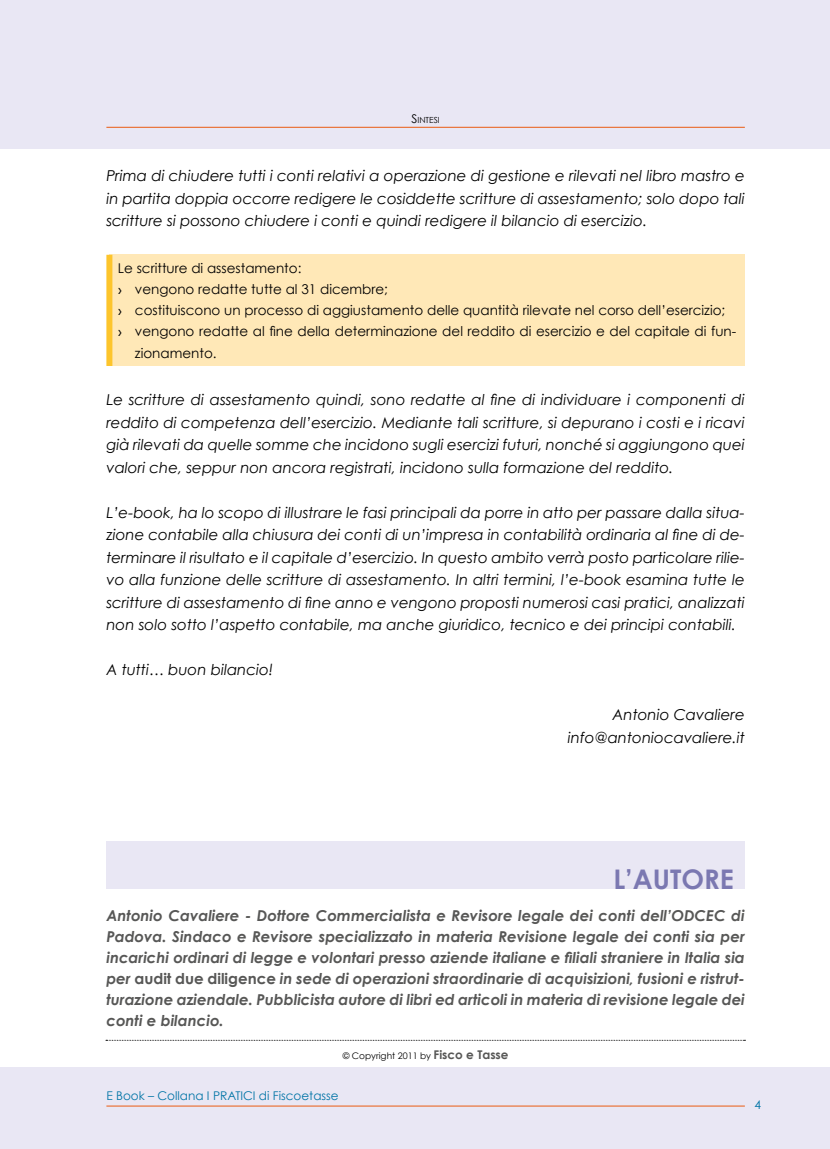
<style>
.page{position:relative;width:830px;height:1149px;background:#fff}
.page>*{position:absolute;margin:0;border:0;box-sizing:border-box;transform-origin:0 0}
.t1{font:700 27px "Century Gothic";color:#7b78b1}
.t2{font:italic 15px/22.5px "Century Gothic";color:#000;text-align:justify}
.t3{font:italic 700 15px/21px "Century Gothic";color:#575756;text-align:justify}
.t4{font:13.5px "Century Gothic";color:#000}
.t5{font:12px "Century Gothic";color:#0074a6}
.t6{font:9px "Century Gothic";color:#000}
.t7{font:8.4px "Century Gothic";color:#000}
.s1{font-size:12px}
.s2{font-family:"Gill Sans Std"}
.s3{font-style:normal}
.s4{font-weight:700;font-size:12px;color:#575756}
</style>
<div class="page">
<div style="left:0;top:0;width:829px;height:149px;background:#e9e7f4"></div>
<div style="left:0;top:1067px;width:829px;height:81px;background:#e9e7f4"></div>
<hr style="left:106px;top:1105px;width:638px;height:1px;background:#ea5b12">
<hr style="left:106px;top:127px;width:638px;height:1px;background:#ea5b12">
<div style="left:109px;top:255px;width:635px;height:111px;background:#ffe8b7"></div>
<div style="left:106px;top:255px;width:6px;height:111px;background:#fdc52c"></div>
<div style="left:106px;top:840px;width:638px;height:48px;background:#e9e7f4"></div>
<svg style="left:106px;top:1039px;width:639px;height:1px"></svg>
<p class="t7" style="left:411px;top:115px;width:11px"><span class="s1">S</span>intesi</p>
<p class="t2" style="left:106px;top:164px;width:639px">Prima di chiudere tutti i conti relativi a operazione di gestione e rilevati nel libro mastro e in partita doppia occorre redigere le cosiddette scritture di assestamento; solo dopo tali scritture si possono chiudere i conti e quindi redigere il bilancio di esercizio.</p>
<p class="t4" style="left:118px;top:260px;width:185px">Le scritture di assestamento:</p>
<p class="t4" style="left:118px;top:281px;width:271px"><span class="s2">›</span> vengono redatte tutte al 31 dicembre;</p>
<p class="t4" style="left:118px;top:302px;width:608px"><span class="s2">›</span> costituiscono un processo di aggiustamento delle quantità rilevate nel corso dell’esercizio;</p>
<p class="t4" style="left:118px;top:323px;width:619px"><span class="s2">›</span> vengono redatte al fine della determinazione del reddito di esercizio e del capitale di fun-</p>
<p class="t4" style="left:135px;top:344px;width:83px">zionamento.</p>
<p class="t2" style="left:106px;top:388px;width:639px">Le scritture di assestamento quindi, sono redatte al fine di individuare i componenti di reddito di competenza dell’esercizio. Mediante tali scritture, si depurano i costi e i ricavi già rilevati da quelle somme che incidono sugli esercizi futuri, nonché si aggiungono quei valori che, seppur non ancora registrati, incidono sulla formazione del reddito.</p>
<p class="t2" style="left:106px;top:500px;width:639px">L’e-book, ha lo scopo di illustrare le fasi principali da porre in atto per passare dalla situa&shy;zione contabile alla chiusura dei conti di un’impresa in contabilità ordinaria al fine di de&shy;terminare il risultato e il capitale d’esercizio. In questo ambito verrà posto particolare rilie&shy;vo alla funzione delle scritture di assestamento. In altri termini, l’e-book esamina tutte le scritture di assestamento di fine anno e vengono proposti numerosi casi pratici, analizzati non solo sotto l’aspetto contabile, ma anche giuridico, tecnico e dei principi contabili.</p>
<p class="t2" style="left:106px;top:658px;width:168px">A tutti… buon bilancio!</p>
<p class="t2" style="left:567px;top:703px;width:178px;text-align:right">Antonio Cavaliere info@antoniocavaliere.it</p>
<h1 class="t1" style="left:613px;top:861px;width:122px">L’AUTORE</h1>
<p class="t3" style="left:106px;top:904px;width:639px">Antonio Cavaliere - Dottore Commercialista e Revisore legale dei conti dell’ODCEC di Padova. Sindaco e Revisore specializzato in materia Revisione legale dei conti sia per incarichi ordinari di legge e volontari presso aziende italiane e filiali straniere in Italia sia per <span class="s3">audit due diligence</span> in sede di operazioni straordinarie di acquisizioni, fusioni e ristrut&shy;turazione aziendale. Pubblicista autore di libri ed articoli in materia di revisione legale dei conti e bilancio.</p>
<p class="t6" style="left:342px;top:1049px;width:167px">© Copyright 2011 by <span class="s4">Fisco e Tasse</span></p>
<p class="t5" style="left:106px;top:1088px;width:234px">E Book – Collana I PRATICI di Fiscoetasse</p>
<p class="t5" style="left:754px;top:1097px;width:8px">4</p>
</div>
